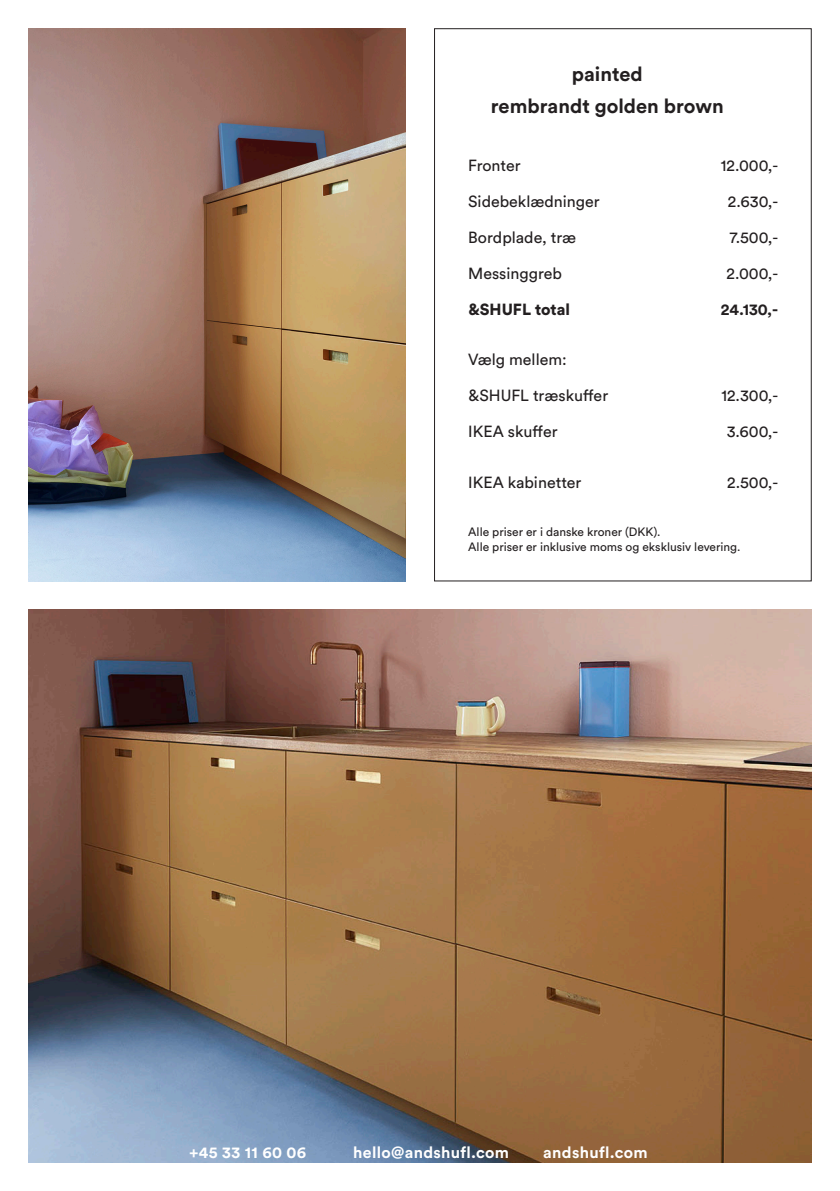
<style>
.page{position:relative;width:840px;height:1191px;background:#fff}
.page>*{position:absolute;margin:0;border:0;box-sizing:border-box;transform-origin:0 0}
.overskrift{font:700 20px "Circular Std";color:#231f20}
.master_normal_tekst{font:16px "Circular Std";color:#231f20}
.Priser{font:16px "Circular Std";letter-spacing:-.005em;color:#231f20}
.t1{font:700 16px "Circular Std";letter-spacing:.02em;color:#fff}
.master_fed_tekst{font:900 16px "Circular Std";color:#231f20}
.Priser-2{font:700 16px "Circular Std";color:#231f20}
.t2{font:12px/14.4px "Circular Std";color:#231f20}
</style>
<div class="page">
<img style="left:28px;top:609px;width:783px;height:553px">
<img style="left:28px;top:28px;width:377px;height:553px">
<p class="overskrift" style="left:571px;top:61px;width:72px">painted</p>
<p class="overskrift" style="left:490px;top:93px;width:234px">rembrandt golden brown</p>
<p class="master_normal_tekst" style="left:468px;top:155px;width:54px">Fronter</p>
<p class="master_normal_tekst" style="left:468px;top:191px;width:133px">Sidebeklædninger</p>
<p class="master_normal_tekst" style="left:468px;top:227px;width:109px">Bordplade, træ</p>
<p class="master_normal_tekst" style="left:468px;top:263px;width:95px">Messinggreb</p>
<p class="master_fed_tekst" style="left:468px;top:298px;width:103px">&amp;SHUFL total</p>
<p class="master_normal_tekst" style="left:468px;top:350px;width:100px">Vælg mellem:</p>
<p class="master_normal_tekst" style="left:468px;top:386px;width:141px">&amp;SHUFL træskuffer</p>
<p class="master_normal_tekst" style="left:468px;top:422px;width:91px">IKEA skuffer</p>
<p class="master_normal_tekst" style="left:468px;top:472px;width:115px">IKEA kabinetter</p>
<p class="Priser" style="left:720px;top:155px;width:59px">12.000,-</p>
<p class="Priser" style="left:727px;top:191px;width:52px">2.630,-</p>
<p class="Priser" style="left:729px;top:227px;width:50px">7.500,-</p>
<p class="Priser" style="left:726px;top:263px;width:53px">2.000,-</p>
<p class="Priser-2" style="left:720px;top:299px;width:59px">24.130,-</p>
<p class="Priser" style="left:721px;top:386px;width:58px">12.300,-</p>
<p class="Priser" style="left:726px;top:422px;width:53px">3.600,-</p>
<p class="Priser" style="left:726px;top:472px;width:53px">2.500,-</p>
<p class="t2" style="left:468px;top:525px;width:274px">Alle priser er i danske kroner (DKK).<br>Alle priser er inklusive moms og eksklusiv levering.</p>
<p class="t1" style="left:189px;top:1142px;width:118px">+45 33 11 60 06</p>
<p class="t1" style="left:353px;top:1142px;width:157px">hello@andshufl.com</p>
<p class="t1" style="left:543px;top:1142px;width:106px">andshufl.com</p>
</div>
